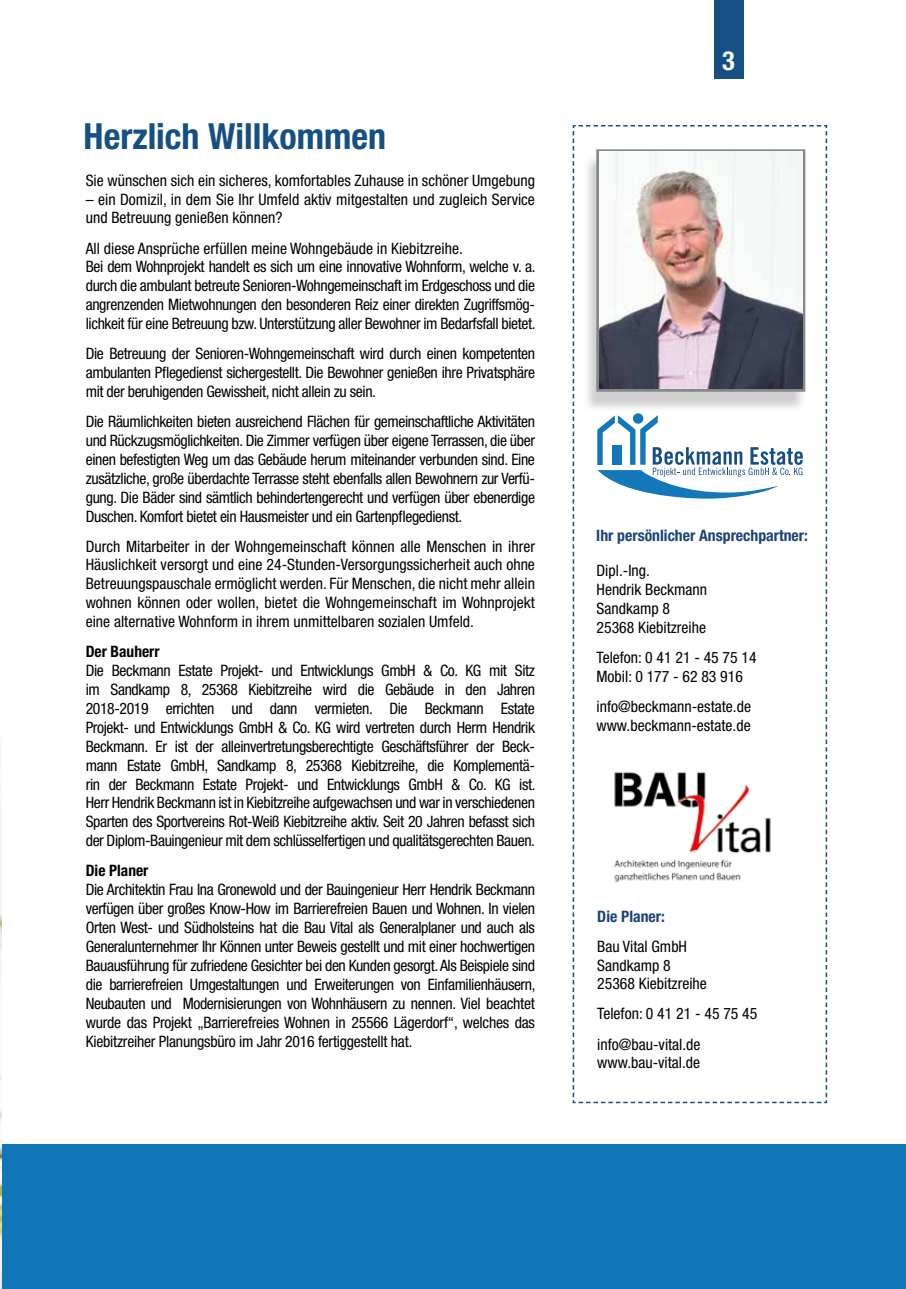
<style>
.page{position:relative;width:906px;height:1289px;background:#fff}
.page>*{position:absolute;margin:0;border:0;box-sizing:border-box;transform-origin:0 0}
.t1{font:700 condensed 36px "Helvetica Neue LT Std";color:#154f83}
.t2{font:700 condensed 26.4px "Helvetica Neue LT Std";color:#fff}
.t3{font:condensed 15.75px/18.9px "Helvetica Neue LT Std";letter-spacing:-.015em;color:#000}
.t4{font:700 condensed 15.75px "Helvetica Neue LT Std";color:#1b4379}
.t5{font:700 condensed 15.75px "Helvetica Neue LT Std";color:#000}
</style>
<div class="page">
<div style="left:714px;top:0;width:30px;height:79px;background:#154f83"></div>
<svg style="left:572px;top:125px;width:256px;height:978px"></svg>
<div style="left:0;top:1144px;width:906px;height:144px;background:#1176b8"></div>
<img style="left:0;top:737px;width:1px;height:551px">
<h1 class="t1" style="left:84px;top:114px;width:304px">Herzlich Willkommen</h1>
<p class="t3" style="left:86px;top:170px;width:451px">Sie wünschen sich ein sicheres, komfortables Zuhause in schöner Umgebung</p>
<p class="t3" style="left:86px;top:189px;width:451px">– ein Domizil, in dem Sie Ihr Umfeld aktiv mitgestalten und zugleich Service und Betreuung genießen können?</p>
<p class="t3" style="left:86px;top:238px;width:451px">All diese Ansprüche erfüllen meine Wohngebäude in Kiebitzreihe.<br>Bei dem Wohnprojekt handelt es sich um eine innovative Wohnform, welche v. a. durch die ambulant betreute Senioren-Wohngemeinschaft im Erdgeschoss und die angrenzenden Mietwohnungen den besonderen Reiz einer direkten Zugriffsmög&shy;lichkeit für eine Betreuung bzw. Unterstützung aller Bewohner im Bedarfsfall bietet.</p>
<p class="t3" style="left:86px;top:344px;width:451px;text-align:justify">Die Betreuung der Senioren-Wohngemeinschaft wird durch einen kompetenten ambulanten Pflegedienst sichergestellt. Die Bewohner genießen ihre Privatsphäre mit der beruhigenden Gewissheit, nicht allein zu sein.</p>
<p class="t3" style="left:86px;top:412px;width:451px;text-align:justify">Die Räumlichkeiten bieten ausreichend Flächen für gemeinschaftliche Aktivitäten und Rückzugsmöglichkeiten. Die Zimmer verfügen über eigene Terrassen, die über einen befestigten Weg um das Gebäude herum miteinander verbunden sind. Eine zusätzliche, große überdachte Terrasse steht ebenfalls allen Bewohnern zur Verfü&shy;gung. Die Bäder sind sämtlich behindertengerecht und verfügen über ebenerdige Duschen. Komfort bietet ein Hausmeister und ein Gartenpflegedienst.</p>
<p class="t3" style="left:86px;top:536px;width:451px;text-align:justify">Durch Mitarbeiter in der Wohngemeinschaft können alle Menschen in ihrer Häuslichkeit versorgt und eine 24-Stunden-Versorgungssicherheit auch ohne Betreuungspauschale ermöglicht werden. Für Menschen, die nicht mehr allein wohnen können oder wollen, bietet die Wohngemeinschaft im Wohnprojekt eine alternative Wohnform in ihrem unmittelbaren sozialen Umfeld.</p>
<p class="t5" style="left:86px;top:642px;width:75px">Der Bauherr</p>
<p class="t3" style="left:86px;top:661px;width:451px;text-align:justify">Die Beckmann Estate Projekt- und Entwicklungs GmbH &amp; Co. KG mit Sitz im Sandkamp 8, 25368 Kiebitzreihe wird die Gebäude in den Jahren 2018-2019 errichten und dann vermieten. Die Beckmann Estate Projekt- und Entwicklungs GmbH &amp; Co. KG wird vertreten durch Herrn Hendrik Beckmann. Er ist der alleinvertretungsberechtigte Geschäftsführer der Beck&shy;mann Estate GmbH, Sandkamp 8, 25368 Kiebitzreihe, die Komplementä&shy;rin der Beckmann Estate Projekt- und Entwicklungs GmbH &amp; Co. KG ist.<br>Herr Hendrik Beckmann ist in Kiebitzreihe aufgewachsen und war in verschiedenen Sparten des Sportvereins Rot-Weiß Kiebitzreihe aktiv. Seit 20 Jahren befasst sich der Diplom-Bauingenieur mit dem schlüsselfertigen und qualitätsgerechten Bauen.</p>
<p class="t5" style="left:86px;top:861px;width:64px">Die Planer</p>
<p class="t3" style="left:86px;top:880px;width:451px;text-align:justify">Die Architektin Frau Ina Gronewold und der Bauingenieur Herr Hendrik Beckmann verfügen über großes Know-How im Barrierefreien Bauen und Wohnen. In vielen Orten West- und Südholsteins hat die Bau Vital als Generalplaner und auch als Generalunternehmer Ihr Können unter Beweis gestellt und mit einer hochwertigen Bauausführung für zufriedene Gesichter bei den Kunden gesorgt. Als Beispiele sind die barrierefreien Umgestaltungen und Erweiterungen von Einfamilienhäusern, Neubauten und Modernisierungen von Wohnhäusern zu nennen. Viel beachtet wurde das Projekt „Barrierefreies Wohnen in 25566 Lägerdorf“, welches das Kiebitzreiher Planungsbüro im Jahr 2016 fertiggestellt hat.</p>
<h2 class="t2" style="left:722px;top:44px;width:14px">3</h2>
<p class="t4" style="left:596px;top:525px;width:213px">Ihr persönlicher Ansprechpartner:</p>
<p class="t3" style="left:596px;top:561px;width:112px">Dipl.-Ing.<br>Hendrik Beckmann<br>Sandkamp 8<br>25368 Kiebitzreihe</p>
<p class="t3" style="left:596px;top:647px;width:162px">Telefon: 0 41 21 - 45 75 14<br>Mobil: 0 177 - 62 83 916</p>
<p class="t3" style="left:596px;top:696px;width:156px">info@beckmann-estate.de www.beckmann-estate.de</p>
<p class="t4" style="left:597px;top:906px;width:69px">Die Planer:</p>
<p class="t3" style="left:597px;top:936px;width:111px">Bau Vital GmbH<br>Sandkamp 8<br>25368 Kiebitzreihe</p>
<p class="t3" style="left:597px;top:998px;width:162px;line-height:30px">Telefon: 0 41 21 - 45 75 45 info@bau-vital.de</p>
<p class="t3" style="left:597px;top:1053px;width:104px">www.bau-vital.de</p>
</div>
